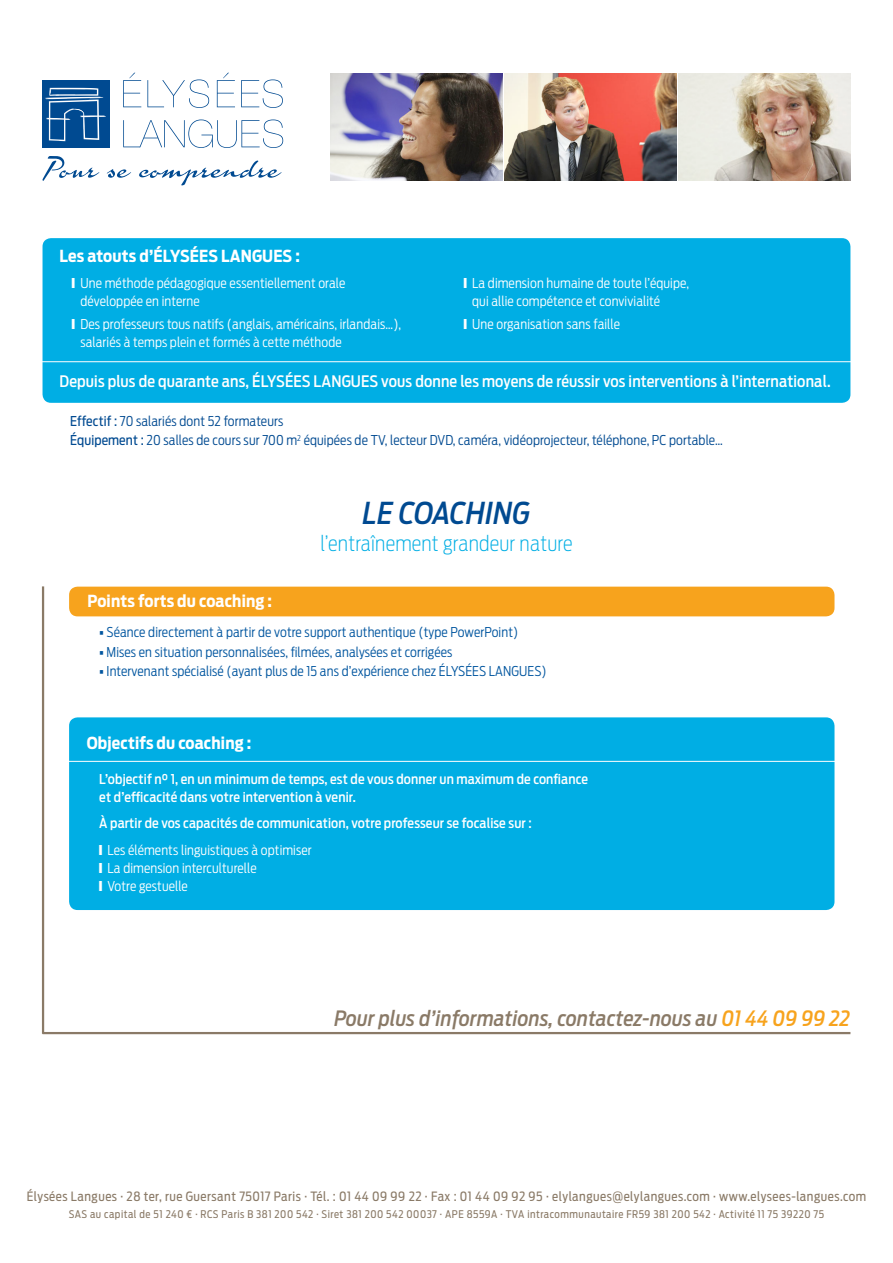
<style>
.page{position:relative;width:893px;height:1263px;background:#fff}
.page>*{position:absolute;margin:0;border:0;box-sizing:border-box;transform-origin:0 0}
.t1{font:italic 500 30px "Antenna Cond";letter-spacing:.01em;color:#004a91}
.t2{font:italic 500 21px "Antenna Cond";letter-spacing:.01em;color:#8a7a67}
.t3{font:200 21px "Antenna Cond";letter-spacing:.01em;color:#00aee4}
.t4{font:700 16.5px "Antenna Cond";letter-spacing:.01em;color:#fff}
.t5{font:500 15.75px "Antenna Cond";letter-spacing:.01em;color:#fff}
.t6{font:300 13.5px/18px "Antenna Cond";letter-spacing:.01em;color:#fff}
.t7{font:300 13.5px "Antenna Cond";letter-spacing:.01em;color:#00559f}
.t8{font:500 13.5px/18px "Antenna Cond";letter-spacing:.01em;color:#fff}
.t9{font:300 13.5px "Antenna Cond";letter-spacing:.01em;color:#004a91}
.t10{font:12.75px "Antenna Cond";letter-spacing:.04em;color:#8a7a67}
.t11{font:10.5px "Antenna Cond";letter-spacing:.05em;color:#8a7a67}
.s1{font-weight:900}
.s2{font-weight:900;color:#00aee4}
.s3{font-weight:400}
.s4{color:#f7a31d}
</style>
<div class="page">
<div style="left:43px;top:238px;width:807px;height:165px;background:#00aee4;border-radius:9px"></div>
<div style="left:69px;top:587px;width:765px;height:29px;background:#f7a31d;border-radius:9px"></div>
<div style="left:69px;top:717px;width:765px;height:193px;background:#00aee4;border-radius:9px"></div>
<hr style="left:26px;top:761px;width:867px;height:1px;background:#fff">
<svg style="left:43px;top:156px;width:56px;height:25px"></svg>
<svg style="left:107px;top:169px;width:24px;height:9px"></svg>
<svg style="left:139px;top:161px;width:143px;height:24px"></svg>
<svg style="left:123px;top:73px;width:18px;height:34px"></svg>
<svg style="left:147px;top:79px;width:62px;height:29px"></svg>
<svg style="left:217px;top:73px;width:18px;height:34px"></svg>
<svg style="left:241px;top:79px;width:42px;height:29px"></svg>
<svg style="left:123px;top:120px;width:160px;height:28px"></svg>
<div style="left:43px;top:80px;width:67px;height:67px;background:#004a91"></div>
<svg style="left:45px;top:88px;width:61px;height:53px"></svg>
<hr style="left:0;top:361px;width:893px;height:1px;background:#fff">
<hr style="left:43px;top:1032px;width:807px;height:2px;background:#8a7a67">
<hr style="left:42px;top:586px;width:2px;height:448px;background:#8a7a67">
<img style="left:331px;top:74px;width:172px;height:107px">
<img style="left:505px;top:74px;width:345px;height:107px">
<p class="t4" style="left:60px;top:246px;width:242px">Les atouts d’ÉLYSÉES LANGUES :</p>
<p class="t6" style="left:71px;top:274px;width:276px"><span class="s1">I</span> Une méthode pédagogique essentiellement orale<br><span class="s2">I</span> développée en interne</p>
<p class="t6" style="left:71px;top:315px;width:332px"><span class="s1">I</span> Des professeurs tous natifs (anglais, américains, irlandais…),<br><span class="s2">I</span> salariés à temps plein et formés à cette méthode</p>
<p class="t6" style="left:463px;top:274px;width:228px"><span class="s1">I</span> La dimension humaine de toute l’équipe,<br><span class="s2">I</span> qui allie compétence et convivialité</p>
<p class="t6" style="left:463px;top:315px;width:158px"><span class="s1">I</span> Une organisation sans faille</p>
<p class="t5" style="left:60px;top:372px;width:773px">Depuis plus de quarante ans, ÉLYSÉES LANGUES vous donne les moyens de réussir vos interventions à l’international.</p>
<p class="t9" style="left:70px;top:413px;width:215px"><span class="s3">Effectif :</span> 70 salariés dont 52 formateurs</p>
<p class="t9" style="left:70px;top:432px;width:654px"><span class="s3">Équipement :</span> 20 salles de cours sur 700 m<sup>2</sup> équipées de TV, lecteur DVD, caméra, vidéoprojecteur, téléphone, PC portable…</p>
<p class="t1" style="left:363px;top:495px;width:169px">LE COACHING</p>
<p class="t3" style="left:320px;top:530px;width:254px">l’entraînement grandeur nature</p>
<p class="t4" style="left:87px;top:591px;width:186px">Points forts du coaching :</p>
<p class="t7" style="left:99px;top:624px;width:421px"><span class="s1">•</span> Séance directement à partir de votre support authentique (type PowerPoint)</p>
<p class="t7" style="left:99px;top:644px;width:355px"><span class="s1">•</span> Mises en situation personnalisées, filmées, analysées et corrigées</p>
<p class="t7" style="left:99px;top:663px;width:449px"><span class="s1">•</span> Intervenant spécialisé (ayant plus de 15 ans d’expérience chez ÉLYSÉES LANGUES)</p>
<p class="t4" style="left:87px;top:733px;width:166px">Objectifs du coaching :</p>
<p class="t8" style="left:99px;top:770px;width:490px">L’objectif n° 1, en un minimum de temps, est de vous donner un maximum de confiance et d’efficacité dans votre intervention à venir.</p>
<p class="t8" style="left:99px;top:814px;width:434px">À partir de vos capacités de communication, votre professeur se focalise sur :</p>
<p class="t6" style="left:98px;top:841px;width:215px"><span class="s1">I</span> Les éléments linguistiques à optimiser</p>
<p class="t6" style="left:98px;top:859px;width:160px"><span class="s1">I</span> La dimension interculturelle</p>
<p class="t6" style="left:98px;top:877px;width:91px"><span class="s1">I</span> Votre gestuelle</p>
<p class="t2" style="left:334px;top:1006px;width:517px">Pour plus d’informations, contactez-nous au <span class="s4">01 44 09 99 22</span></p>
<p class="t10" style="left:27px;top:1189px;width:841px">Élysées Langues · 28 ter, rue Guersant 75017 Paris · Tél. : 01 44 09 99 22 · Fax : 01 44 09 92 95 · elylangues@elylangues.com · www.elysees-langues.com</p>
<p class="t11" style="left:69px;top:1208px;width:757px">SAS au capital de 51 240 € · RCS Paris B 381 200 542 · Siret 381 200 542 00037 · APE 8559A · TVA intracommunautaire FR59 381 200 542 · Activité 11 75 39220 75</p>
</div>
